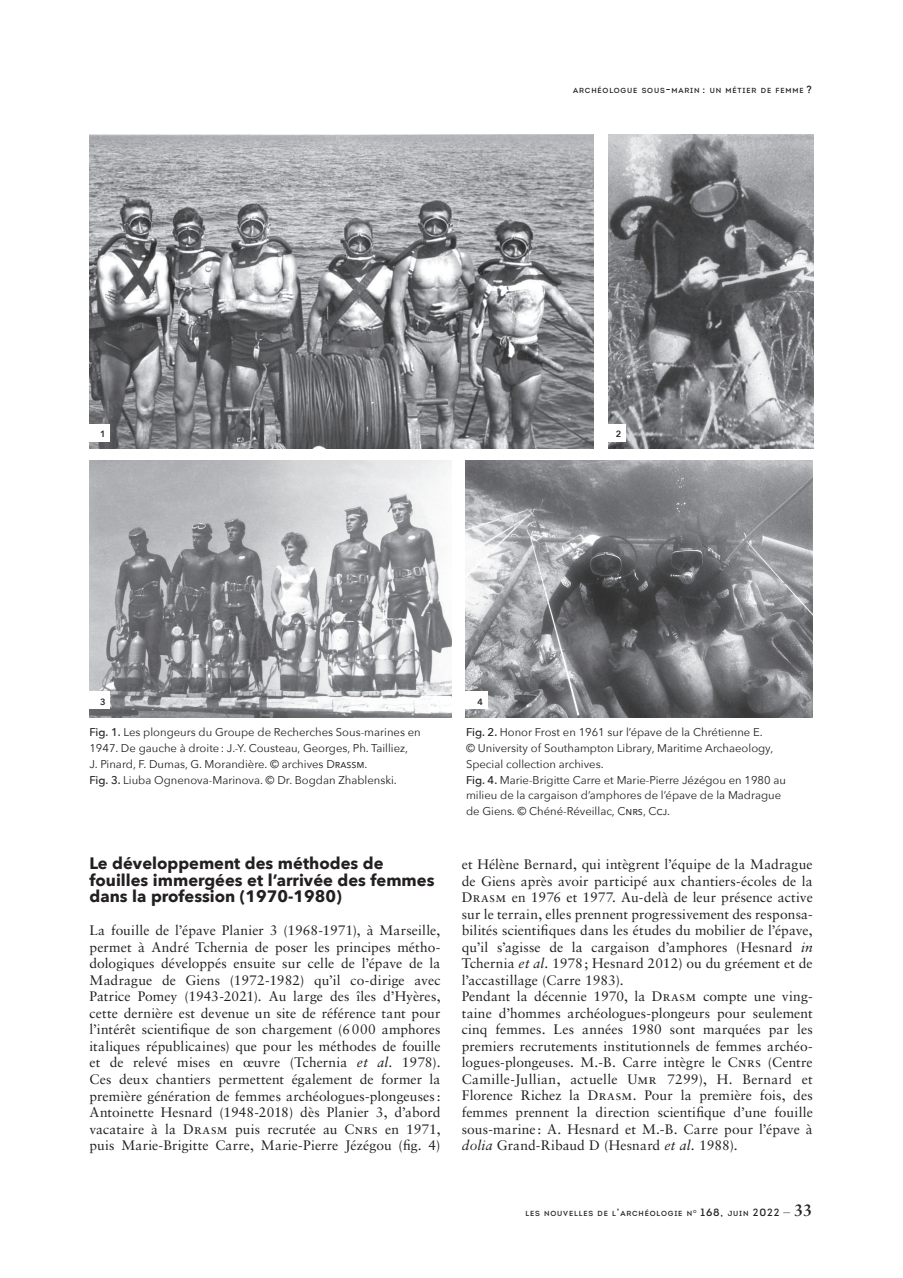
<style>
.page{position:relative;width:903px;height:1278px;background:#fff}
.page>*{position:absolute;margin:0;border:0;box-sizing:border-box;transform-origin:0 0}
.t1{font:700 16.5px/16.5px "Avenir Next";color:#231f20}
.t2{font:13.8px/16.5px "Sabon";letter-spacing:.01em;color:#231f20;text-align:justify}
.t3{font:11.25px/15.8px "Avenir Next";color:#231f20}
.t4{font:10.5px "Intro";letter-spacing:.08em;color:#231f20}
.t5{font:600 9px "Avenir Next";color:#231f20}
.t6{font:7.35px "Intro";letter-spacing:.115em;color:#231f20}
.t7{font:4.35px "Intro";color:#231f20}
.s1{font-size:10.5px}
.s2{font-weight:500}
.s3{font-style:italic}
.s4{font-family:"Sabon Roman SC"}
.s5{font-size:7.35px}
.s6{font-family:"Sabon";font-size:13.5px;color:#808285}
.s7{font-family:"Sabon";font-weight:700;font-size:16.5px}
</style>
<div class="page">
<img style="left:89px;top:134px;width:505px;height:314px">
<img style="left:89px;top:460px;width:362px;height:258px">
<img style="left:608px;top:134px;width:205px;height:314px">
<img style="left:465px;top:460px;width:348px;height:258px">
<div style="left:84px;top:423px;width:26px;height:18px;background:#fff"></div>
<div style="left:84px;top:691px;width:26px;height:18px;background:#fff"></div>
<div style="left:462px;top:691px;width:25px;height:18px;background:#fff"></div>
<div style="left:600px;top:423px;width:26px;height:18px;background:#fff"></div>
<p class="t6" style="left:573px;top:86px;width:240px">ARCHÉOLOGUE SOUS<span class="s1">-</span>MARIN <span class="s1">:</span> UN MÉTIER DE FEMME <span class="s1">?</span></p>
<p class="t5" style="left:100px;top:426px;width:7px">1</p>
<p class="t5" style="left:100px;top:694px;width:7px">3</p>
<p class="t5" style="left:477px;top:694px;width:7px">4</p>
<p class="t5" style="left:616px;top:426px;width:7px">2</p>
<p class="t3" style="left:89px;top:724px;width:333px"><span class="s2">Fig. 1.</span> Les plongeurs du Groupe de Recherches Sous-marines en 1947. De gauche à droite: J.-Y. Cousteau, Georges, Ph. Tailliez,<br>J. Pinard, F. Dumas, G. Morandière. © archives Drassm.<br><span class="s2">Fig. 3.</span> Liuba Ognenova-Marinova. © Dr. Bogdan Zhablenski.</p>
<p class="t3" style="left:466px;top:724px;width:321px"><span class="s2">Fig. 2.</span> Honor Frost en 1961 sur l’épave de la Chrétienne E.<br>© University of Southampton Library, Maritime Archaeology, Special collection archives.<br><span class="s2">Fig. 4.</span> Marie-Brigitte Carre et Marie-Pierre Jézégou en 1980 au milieu de la cargaison d’amphores de l’épave de la Madrague de Giens. © Chéné-Réveillac, Cnrs, Ccj.</p>
<p class="t1" style="left:90px;top:855px;width:346px">Le développement des méthodes de fouilles immergées et l’arrivée des femmes dans la profession (1970-1980)</p>
<p class="t2" style="left:90px;top:922px;width:352px">La fouille de l’épave Planier 3 (1968-1971), à Marseille, permet à André Tchernia de poser les principes métho&shy;dologiques développés ensuite sur celle de l’épave de la Madrague de Giens (1972-1982) qu’il co-dirige avec Patrice Pomey (1943-2021). Au large des îles d’Hyères, cette dernière est devenue un site de référence tant pour l’intérêt scientifique de son chargement (6000 amphores italiques républicaines) que pour les méthodes de fouille et de relevé mises en œuvre (Tchernia <span class="s3">et al.</span> 1978).<br>Ces deux chantiers permettent également de former la première génération de femmes archéologues-plongeuses:<br>Antoinette Hesnard (1948-2018) dès Planier 3, d’abord vacataire à la <span class="s4">Drasm</span> puis recrutée au <span class="s4">Cnrs</span> en 1971, puis Marie-Brigitte Carre, Marie-Pierre Jézégou (fig. 4)</p>
<p class="t2" style="left:462px;top:856px;width:352px;text-align:left">et Hélène Bernard, qui intègrent l’équipe de la Madrague de Giens après avoir participé aux chantiers-écoles de la <span class="s4">Drasm</span> en 1976 et 1977. Au-delà de leur présence active sur le terrain, elles prennent progressivement des responsa&shy;bilités scientifiques dans les études du mobilier de l’épave, qu’il s’agisse de la cargaison d’amphores (Hesnard <span class="s3">in </span>Tchernia <span class="s3">et al</span>. 1978; Hesnard 2012) ou du gréement et de l’accastillage (Carre 1983).<br>Pendant la décennie 1970, la <span class="s4">Drasm</span> compte une ving&shy;taine d’hommes archéologues-plongeurs pour seulement cinq femmes. Les années 1980 sont marquées par les premiers recrutements institutionnels de femmes archéo&shy;logues-plongeuses. M.-B. Carre intègre le C<span class="s4">nrs</span> (Centre Camille-Jullian, actuelle <span class="s4">Umr</span> 7299), H. Bernard et Florence Richez la <span class="s4">Drasm</span>. Pour la première fois, des femmes prennent la direction scientifique d’une fouille sous-marine: A. Hesnard et M.-B. Carre pour l’épave à <span class="s3">dolia</span> Grand-Ribaud D (Hesnard <span class="s3">et al.</span> 1988).</p>
<p class="t6" style="left:525px;top:1208px;width:168px">LES NOUVELLES DE L<span class="s1">’</span>ARCHÉOLOGIE N</p>
<p class="t7" style="left:693px;top:1208px;width:5px">O</p>
<p class="t4" style="left:700px;top:1205px;width:113px">168, <span class="s5">JUIN</span> 2022 <span class="s6">–</span> <span class="s7">33</span></p>
</div>
